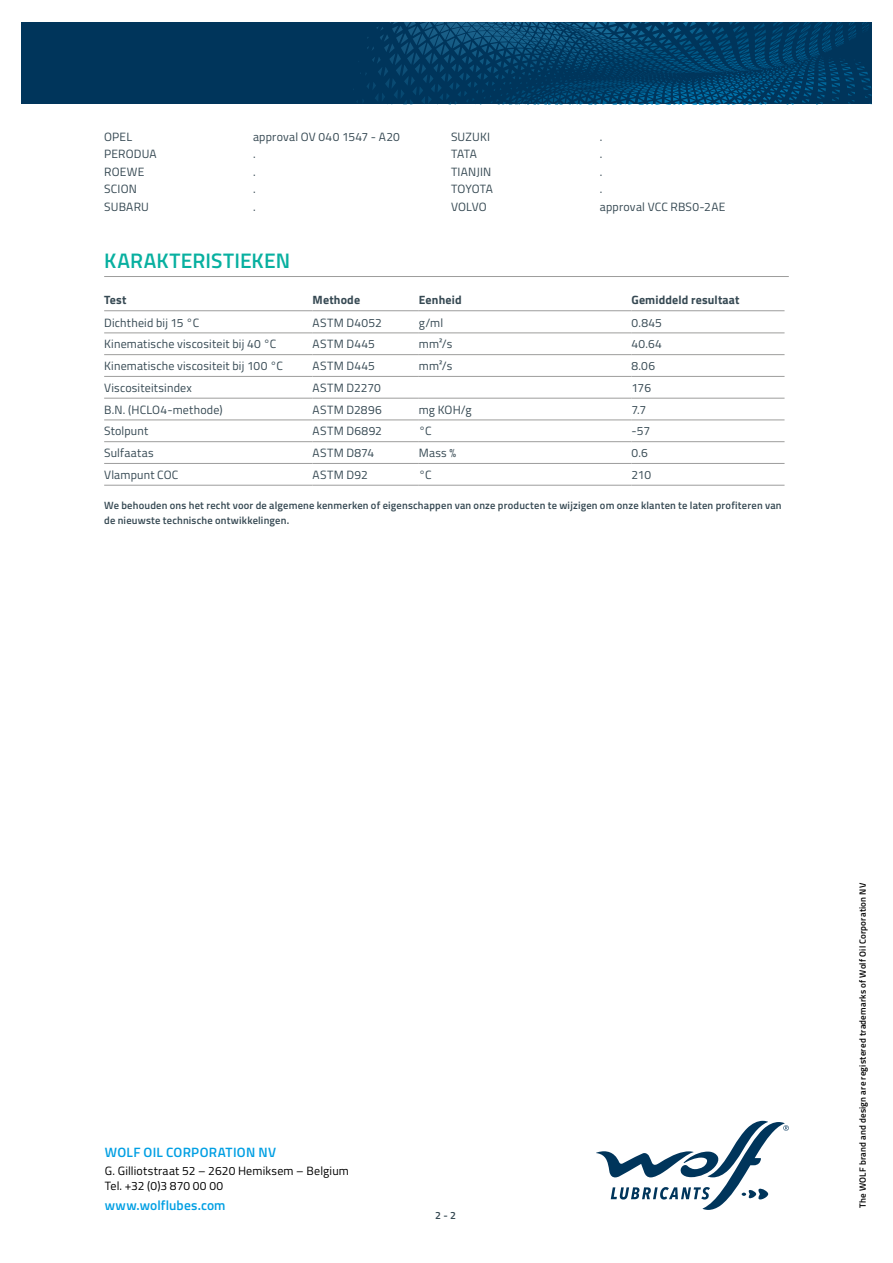
<style>
.page{position:relative;width:893px;height:1263px;background:#fff}
.page>*{position:absolute;margin:0;border:0;box-sizing:border-box;transform-origin:0 0}
.t1{font:600 21px "Titillium";letter-spacing:.01em;color:#08b0a0}
.t2{font:600 13.5px "Titillium";letter-spacing:.015em;color:#009fe3}
.t3{font:12px "Titillium";letter-spacing:.015em;color:#364953}
.t4{font:12px/14.4px "Titillium";letter-spacing:.015em;color:#000}
.t5{font:700 12px "Titillium";letter-spacing:.015em;color:#364953}
.t6{font:600 10.5px/15px "Titillium";letter-spacing:.02em;color:#364953}
.t7{font:600 9px "Titillium";letter-spacing:.025em;color:#000}
</style>
<div class="page">
<svg style="left:596px;top:1121px;width:193px;height:89px"></svg>
<svg style="left:21px;top:22px;width:851px;height:82px;background:#013b62"></svg>
<hr style="left:104px;top:276px;width:685px;height:1px;background:#9d9d9c">
<hr style="left:104px;top:310px;width:209px;height:1px;background:#9d9d9c">
<hr style="left:313px;top:310px;width:106px;height:1px;background:#9d9d9c">
<hr style="left:419px;top:310px;width:212px;height:1px;background:#9d9d9c">
<hr style="left:631px;top:310px;width:153px;height:1px;background:#9d9d9c">
<hr style="left:104px;top:332px;width:209px;height:1px;background:#9d9d9c">
<hr style="left:313px;top:332px;width:106px;height:1px;background:#9d9d9c">
<hr style="left:419px;top:332px;width:212px;height:1px;background:#9d9d9c">
<hr style="left:631px;top:332px;width:153px;height:1px;background:#9d9d9c">
<hr style="left:104px;top:354px;width:209px;height:1px;background:#9d9d9c">
<hr style="left:313px;top:354px;width:106px;height:1px;background:#9d9d9c">
<hr style="left:419px;top:354px;width:212px;height:1px;background:#9d9d9c">
<hr style="left:631px;top:354px;width:153px;height:1px;background:#9d9d9c">
<hr style="left:104px;top:376px;width:209px;height:1px;background:#9d9d9c">
<hr style="left:313px;top:376px;width:106px;height:1px;background:#9d9d9c">
<hr style="left:419px;top:376px;width:212px;height:1px;background:#9d9d9c">
<hr style="left:631px;top:376px;width:153px;height:1px;background:#9d9d9c">
<hr style="left:104px;top:398px;width:209px;height:1px;background:#9d9d9c">
<hr style="left:313px;top:398px;width:106px;height:1px;background:#9d9d9c">
<hr style="left:419px;top:398px;width:212px;height:1px;background:#9d9d9c">
<hr style="left:631px;top:398px;width:153px;height:1px;background:#9d9d9c">
<hr style="left:104px;top:419px;width:209px;height:1px;background:#9d9d9c">
<hr style="left:313px;top:419px;width:106px;height:1px;background:#9d9d9c">
<hr style="left:419px;top:419px;width:212px;height:1px;background:#9d9d9c">
<hr style="left:631px;top:419px;width:153px;height:1px;background:#9d9d9c">
<hr style="left:104px;top:441px;width:209px;height:1px;background:#9d9d9c">
<hr style="left:313px;top:441px;width:106px;height:1px;background:#9d9d9c">
<hr style="left:419px;top:441px;width:212px;height:1px;background:#9d9d9c">
<hr style="left:631px;top:441px;width:153px;height:1px;background:#9d9d9c">
<hr style="left:104px;top:463px;width:209px;height:1px;background:#9d9d9c">
<hr style="left:313px;top:463px;width:106px;height:1px;background:#9d9d9c">
<hr style="left:419px;top:463px;width:212px;height:1px;background:#9d9d9c">
<hr style="left:631px;top:463px;width:153px;height:1px;background:#9d9d9c">
<hr style="left:104px;top:485px;width:209px;height:1px;background:#9d9d9c">
<hr style="left:313px;top:485px;width:106px;height:1px;background:#9d9d9c">
<hr style="left:419px;top:485px;width:212px;height:1px;background:#9d9d9c">
<hr style="left:631px;top:485px;width:153px;height:1px;background:#9d9d9c">
<p class="t3" style="left:104px;top:128px;width:29px">OPEL</p>
<p class="t3" style="left:253px;top:128px;width:148px">approval OV 040 1547 - A20</p>
<p class="t3" style="left:104px;top:145px;width:54px">PERODUA</p>
<p class="t3" style="left:253px;top:145px;width:4px">.</p>
<p class="t3" style="left:104px;top:163px;width:42px">ROEWE</p>
<p class="t3" style="left:253px;top:163px;width:4px">.</p>
<p class="t3" style="left:104px;top:180px;width:34px">SCION</p>
<p class="t3" style="left:253px;top:180px;width:4px">.</p>
<p class="t3" style="left:104px;top:198px;width:46px">SUBARU</p>
<p class="t3" style="left:253px;top:198px;width:4px">.</p>
<p class="t3" style="left:451px;top:128px;width:41px">SUZUKI</p>
<p class="t3" style="left:600px;top:128px;width:4px">.</p>
<p class="t3" style="left:451px;top:145px;width:28px">TATA</p>
<p class="t3" style="left:600px;top:145px;width:4px">.</p>
<p class="t3" style="left:451px;top:163px;width:42px">TIANJIN</p>
<p class="t3" style="left:600px;top:163px;width:4px">.</p>
<p class="t3" style="left:451px;top:180px;width:44px">TOYOTA</p>
<p class="t3" style="left:600px;top:180px;width:4px">.</p>
<p class="t3" style="left:451px;top:198px;width:37px">VOLVO</p>
<p class="t3" style="left:600px;top:198px;width:127px">approval VCC RBS0-2AE</p>
<h1 class="t1" style="left:104px;top:245px;width:187px">KARAKTERISTIEKEN</h1>
<p class="t5" style="left:104px;top:291px;width:24px">Test</p>
<p class="t5" style="left:313px;top:291px;width:49px">Methode</p>
<p class="t5" style="left:419px;top:291px;width:44px">Eenheid</p>
<p class="t5" style="left:631px;top:291px;width:110px">Gemiddeld resultaat</p>
<p class="t3" style="left:104px;top:313px;width:97px">Dichtheid bij 15 °C</p>
<p class="t3" style="left:313px;top:313px;width:71px">ASTM D4052</p>
<p class="t3" style="left:419px;top:313px;width:26px">g/ml</p>
<p class="t3" style="left:631px;top:313px;width:32px">0.845</p>
<p class="t3" style="left:104px;top:335px;width:174px">Kinematische viscositeit bij 40 °C</p>
<p class="t3" style="left:313px;top:335px;width:64px">ASTM D445</p>
<p class="t3" style="left:419px;top:335px;width:35px">mm²/s</p>
<p class="t3" style="left:631px;top:335px;width:32px">40.64</p>
<p class="t3" style="left:104px;top:357px;width:180px">Kinematische viscositeit bij 100 °C</p>
<p class="t3" style="left:313px;top:357px;width:64px">ASTM D445</p>
<p class="t3" style="left:419px;top:357px;width:35px">mm²/s</p>
<p class="t3" style="left:631px;top:357px;width:25px">8.06</p>
<p class="t3" style="left:104px;top:379px;width:89px">Viscositeitsindex</p>
<p class="t3" style="left:313px;top:379px;width:70px">ASTM D2270</p>
<p class="t3" style="left:631px;top:379px;width:21px">176</p>
<p class="t3" style="left:104px;top:401px;width:120px">B.N. (HCLO4-methode)</p>
<p class="t3" style="left:313px;top:401px;width:71px">ASTM D2896</p>
<p class="t3" style="left:419px;top:401px;width:54px">mg KOH/g</p>
<p class="t3" style="left:631px;top:401px;width:16px">7.7</p>
<p class="t3" style="left:104px;top:422px;width:46px">Stolpunt</p>
<p class="t3" style="left:313px;top:422px;width:71px">ASTM D6892</p>
<p class="t3" style="left:419px;top:422px;width:14px">°C</p>
<p class="t3" style="left:631px;top:422px;width:20px">-57</p>
<p class="t3" style="left:104px;top:444px;width:51px">Sulfaatas</p>
<p class="t3" style="left:313px;top:444px;width:63px">ASTM D874</p>
<p class="t3" style="left:419px;top:444px;width:39px">Mass %</p>
<p class="t3" style="left:631px;top:444px;width:18px">0.6</p>
<p class="t3" style="left:104px;top:466px;width:76px">Vlampunt COC</p>
<p class="t3" style="left:313px;top:466px;width:57px">ASTM D92</p>
<p class="t3" style="left:419px;top:466px;width:14px">°C</p>
<p class="t3" style="left:631px;top:466px;width:21px">210</p>
<p class="t6" style="left:104px;top:497px;width:679px">We behouden ons het recht voor de algemene kenmerken of eigenschappen van onze producten te wijzigen om onze klanten te laten profiteren van de nieuwste technische ontwikkelingen.</p>
<p class="t2" style="left:105px;top:1142px;width:173px">WOLF OIL CORPORATION NV</p>
<p class="t4" style="left:105px;top:1163px;width:246px">G. Gilliotstraat 52 – 2620 Hemiksem – Belgium<br>Tel. +32 (0)3 870 00 00</p>
<p class="t2" style="left:105px;top:1195px;width:122px">www.wolflubes.com</p>
<p class="t6" style="left:435px;top:1207px;width:22px">2 - 2</p>
<p class="t7" style="left:856px;top:1208px;width:326px;rotate:-90deg">The WOLF brand and design are registered trademarks of Wolf Oil Corporation NV</p>
</div>
